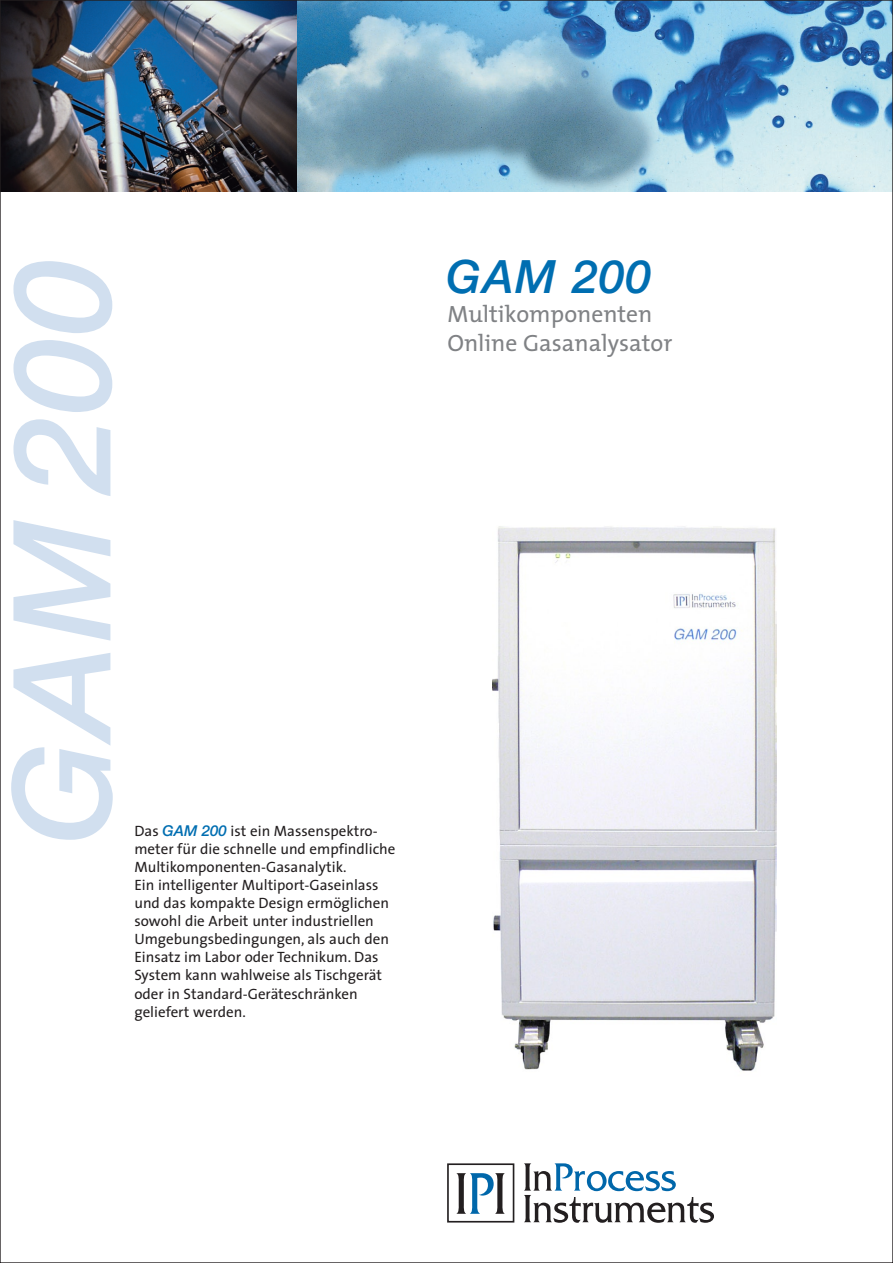
<style>
.page{position:relative;width:893px;height:1263px;background:#fff}
.page>*{position:absolute;margin:0;border:0;box-sizing:border-box;transform-origin:0 0}
.t1{font:italic 500 135.75px "Helvetica Neue";color:#d1dfef}
.t2{font:italic 500 46.05px "Helvetica Neue";letter-spacing:.025em;color:#006eb1}
.t3{font:23.55px/28.5px "The Mix";color:#808285}
.t4{font:15px/18px "The Sans";color:#231f20}
.s1{font-family:"Helvetica Neue";font-weight:500;font-style:italic;color:#006eb1}
</style>
<div class="page">
<img style="left:296px;top:2px;width:595px;height:189px">
<img style="left:2px;top:2px;width:294px;height:189px">
<svg style="left:456px;top:1173px;width:49px;height:41px"></svg>
<div style="left:447px;top:1163px;width:67px;height:59px;border:2px solid #231f20"></div>
<svg style="left:524px;top:1163px;width:190px;height:60px"></svg>
<img style="left:493px;top:526px;width:284px;height:545px">
<h1 class="t1" style="left:-18px;top:844px;width:586px;rotate:-90deg">GAM 200</h1>
<p class="t4" style="left:134px;top:821px;width:263px">Das <span class="s1">GAM 200</span> ist ein Massenspektro&shy;meter für die schnelle und empfindliche Multikomponenten-Gasanalytik.<br>Ein intelligenter Multiport-Gaseinlass und das kompakte Design ermöglichen sowohl die Arbeit unter industriellen Umgebungsbedingungen, als auch den Einsatz im Labor oder Technikum. Das System kann wahlweise als Tischgerät oder in Standard-Geräteschränken geliefert werden.</p>
<h2 class="t2" style="left:446px;top:249px;width:206px">GAM 200</h2>
<h3 class="t3" style="left:447px;top:299px;width:226px">Multikomponenten<br>Online Gasanalysator</h3>
</div>
